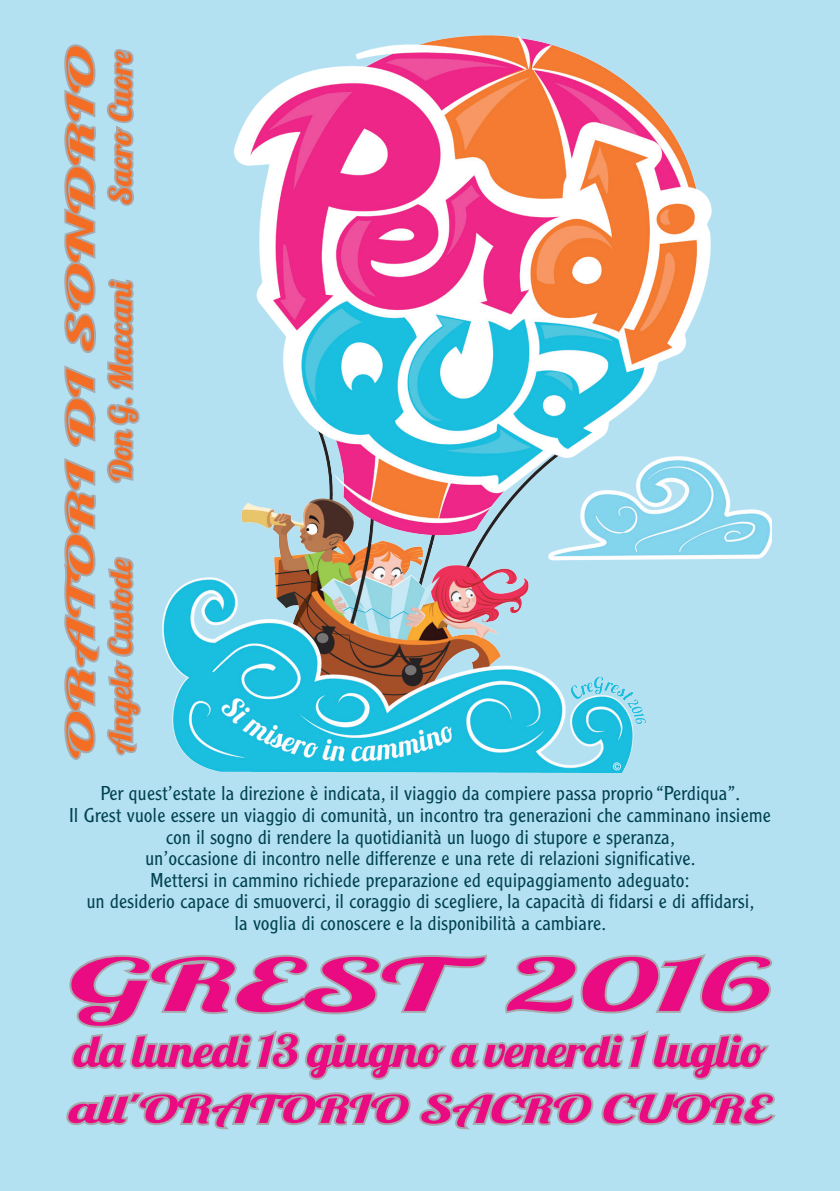
<style>
.page{position:relative;width:840px;height:1191px;background:#fff}
.page>*{position:absolute;margin:0;border:0;box-sizing:border-box;transform-origin:0 0}
.t1{font:72px "Lobster 1.4";letter-spacing:-.01em;color:#ea0a82;scale:2 1}
.t2{font:44px "Lobster 1.4";letter-spacing:-.02em;color:#ea0a82;scale:1.15 1}
.t3{font:38px "Lobster 1.4";letter-spacing:-.02em;color:#ea0a82;scale:1.55 1}
.t4{font:36px "Lobster 1.4";letter-spacing:.01em;color:#f36e24;scale:2 1}
.t5{font:30px "Lobster 1.4";color:#f36e24;scale:1.08 1}
.t6{font:300 19.6px/21.6px "Clearface Gothic LT Std";letter-spacing:.02em;color:#014251;text-align:center}
</style>
<div class="page">
<div style="left:0;top:0;width:839px;height:1191px;background:#b4e1f2"></div>
<svg style="left:64px;top:44px;width:77px;height:716px"></svg>
<svg style="left:69px;top:954px;width:704px;height:126px"></svg>
<svg style="left:66px;top:1092px;width:710px;height:38px"></svg>
<img style="left:162px;top:35px;width:609px;height:737px">
<h3 class="t4" style="left:57px;top:759px;width:358px;rotate:-90deg">ORATORI DI SONDRIO</h3>
<h3 class="t5" style="left:101px;top:205px;width:144px;rotate:-90deg">Sacro Cuore</h3>
<h3 class="t5" style="left:101px;top:481px;width:187px;rotate:-90deg">Don G. Maccani</h3>
<h3 class="t5" style="left:101px;top:754px;width:182px;rotate:-90deg">Angelo Custode</h3>
<p class="t6" style="left:69px;top:782px;width:703px">Per quest’estate la direzione è indicata, il viaggio da compiere passa proprio “Perdiqua”.<br>Il Grest vuole essere un viaggio di comunità, un incontro tra generazioni che camminano insieme con il sogno di rendere la quotidianità un luogo di stupore e speranza,<br>un’occasione di incontro nelle differenze e una rete di relazioni significative.<br>Mettersi in cammino richiede preparazione ed equipaggiamento adeguato:<br>un desiderio capace di smuoverci, il coraggio di scegliere, la capacità di fidarsi e di affidarsi,<br>la voglia di conoscere e la disponibilità a cambiare.</p>
<h1 class="t1" style="left:69px;top:939px;width:353px">GREST 2016</h1>
<h2 class="t2" style="left:74px;top:1023px;width:602px">da lunedi 13 giugno a venerdi 1 luglio</h2>
<h3 class="t3" style="left:69px;top:1085px;width:454px">all'ORATORIO SACRO CUORE</h3>
</div>
